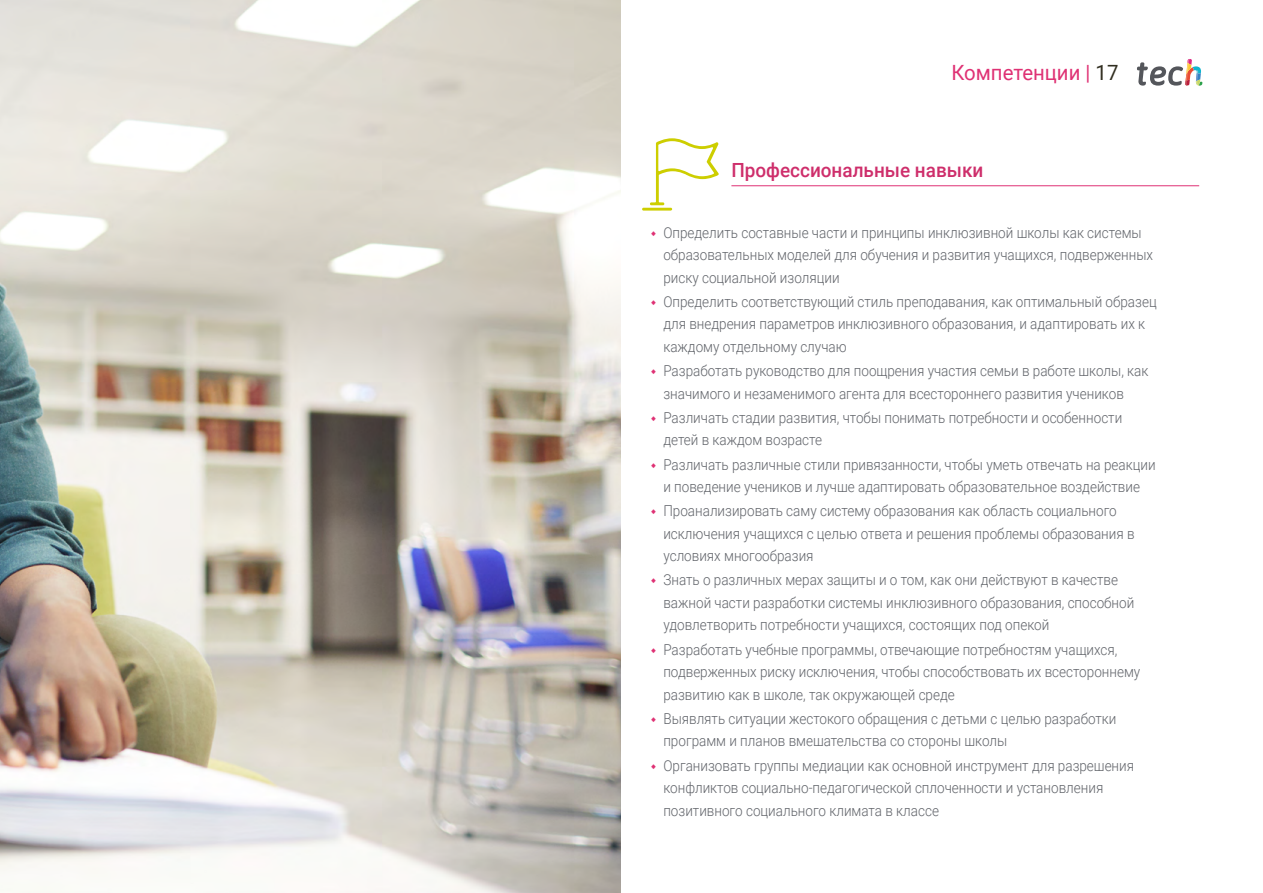
<style>
.page{position:relative;width:1263px;height:893px;background:#fff}
.page>*{position:absolute;margin:0;border:0;box-sizing:border-box;transform-origin:0 0}
.t1{font:21px "Roboto";color:#df3174}
.t2{font:500 19.5px "Roboto";color:#ce2e6b}
.t3{font:300 15px/22.5px "Roboto";color:#61646a;scale:.9 1}
.s1{color:#312e20}
</style>
<div class="page">
<hr style="left:731px;top:185px;width:468px;height:1px;background:#df3174">
<hr style="left:642px;top:208px;width:30px;height:3px;background:#cdce00">
<svg style="left:650px;top:138px;width:69px;height:67px"></svg>
<svg style="left:1137px;top:59px;width:65px;height:27px"></svg>
<img style="left:0;top:0;width:621px;height:893px">
<h1 class="t1" style="left:951px;top:57px;width:169px">Компетенции | <span class="s1">17</span></h1>
<h2 class="t2" style="left:731px;top:157px;width:253px">Профессиональные навыки</h2>
<p class="t3" style="left:663px;top:221px;width:546px">Определить составные части и принципы инклюзивной школы как системы образовательных моделей для обучения и развития учащихся, подверженных риску социальной изоляции</p>
<p class="t3" style="left:663px;top:290px;width:550px">Определить соответствующий стиль преподавания, как оптимальный образец для внедрения параметров инклюзивного образования, и адаптировать их к каждому отдельному случаю</p>
<p class="t3" style="left:663px;top:359px;width:540px">Разработать руководство для поощрения участия семьи в работе школы, как значимого и незаменимого агента для всестороннего развития учеников</p>
<p class="t3" style="left:663px;top:406px;width:511px">Различать стадии развития, чтобы понимать потребности и особенности детей в каждом возрасте</p>
<p class="t3" style="left:663px;top:452px;width:548px">Различать различные стили привязанности, чтобы уметь отвечать на реакции и поведение учеников и лучше адаптировать образовательное воздействие</p>
<p class="t3" style="left:663px;top:499px;width:525px">Проанализировать саму систему образования как область социального исключения учащихся с целью ответа и решения проблемы образования в условиях многообразия</p>
<p class="t3" style="left:663px;top:568px;width:525px">Знать о различных мерах защиты и о том, как они действуют в качестве важной части разработки системы инклюзивного образования, способной удовлетворить потребности учащихся, состоящих под опекой</p>
<p class="t3" style="left:663px;top:637px;width:531px">Разработать учебные программы, отвечающие потребностям учащихся, подверженных риску исключения, чтобы способствовать их всестороннему развитию как в школе, так окружающей среде</p>
<p class="t3" style="left:663px;top:707px;width:505px">Выявлять ситуации жестокого обращения с детьми с целью разработки программ и планов вмешательства со стороны школы</p>
<p class="t3" style="left:663px;top:753px;width:525px">Организовать группы медиации как основной инструмент для разрешения конфликтов социально-педагогической сплоченности и установления позитивного социального климата в классе</p>
</div>
